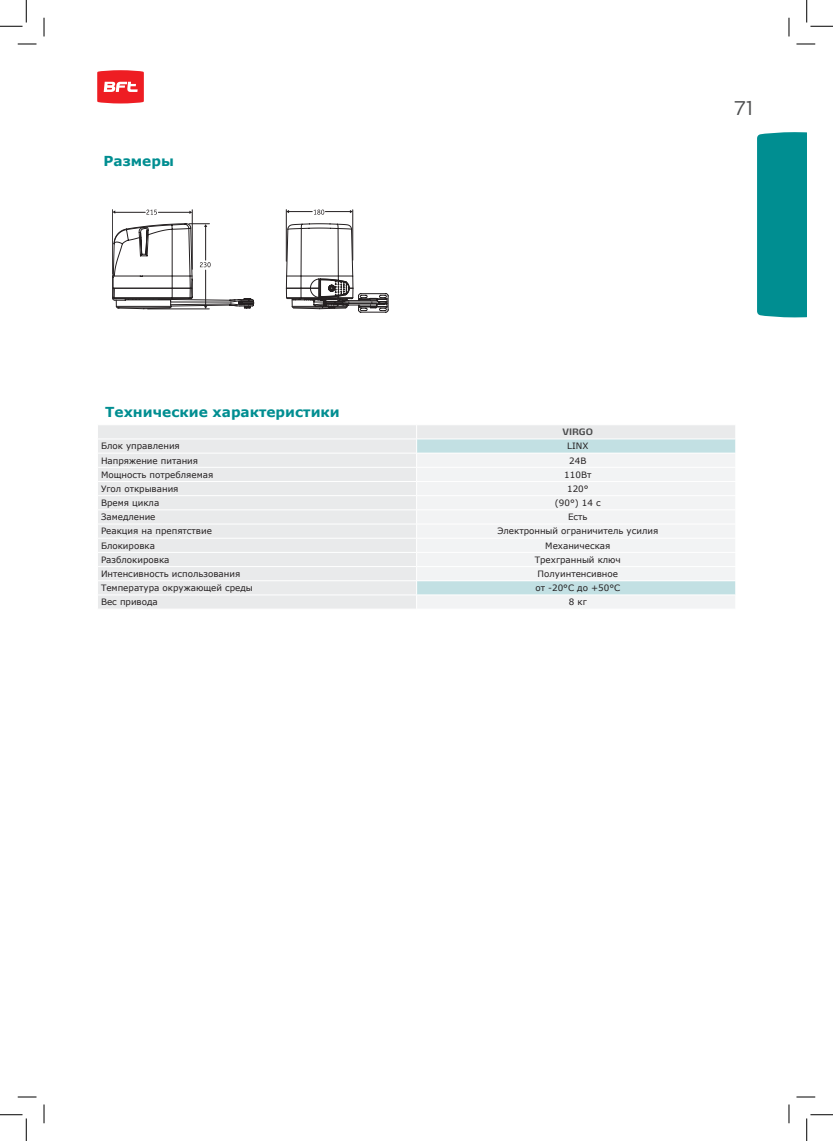
<style>
.page{position:relative;width:833px;height:1141px;background:#fff}
.page>*{position:absolute;margin:0;border:0;box-sizing:border-box;transform-origin:0 0}
.t1{font:300 18.75px "Max LF";color:#4b4c4d}
.SS170{font:700 13.75px "Verdana";color:#008e91}
.SS72{font:8.75px "Verdana";color:#231f20}
.SS91{font:8.75px "Verdana";color:#231f20}
.SS90{font:700 8.75px "Max LF";color:#4b4c4d}
</style>
<div class="page">
<div style="left:756px;top:132px;width:50px;height:185px;background:#008e91"></div>
<svg style="left:97px;top:70px;width:47px;height:33px;background:#f04348"></svg>
<hr style="left:158px;top:212px;width:32px;height:1px;background:#231f20">
<hr style="left:114px;top:212px;width:31px;height:1px;background:#231f20">
<hr style="left:352px;top:210px;width:1px;height:50px;background:#231f20">
<hr style="left:286px;top:210px;width:1px;height:51px;background:#231f20">
<hr style="left:192px;top:210px;width:1px;height:59px;background:#231f20">
<hr style="left:112px;top:210px;width:1px;height:64px;background:#231f20">
<svg style="left:146px;top:209px;width:11px;height:6px"></svg>
<svg style="left:286px;top:209px;width:66px;height:6px"></svg>
<svg style="left:112px;top:223px;width:276px;height:89px"></svg>
<div style="left:98px;top:425px;width:637px;height:184px;background:#e9eaeb"></div>
<svg style="left:417px;top:439px;width:318px;height:14px;background:#c5e1e4"></svg>
<svg style="left:417px;top:454px;width:318px;height:155px;fill:#f2f3f4"></svg>
<hr style="left:97px;top:438px;width:319px;height:1px;background:#fff">
<hr style="left:97px;top:453px;width:319px;height:1px;background:#fff">
<hr style="left:97px;top:467px;width:319px;height:1px;background:#fff">
<hr style="left:97px;top:481px;width:319px;height:1px;background:#fff">
<hr style="left:97px;top:495px;width:319px;height:1px;background:#fff">
<hr style="left:97px;top:509px;width:319px;height:1px;background:#fff">
<hr style="left:97px;top:523px;width:319px;height:1px;background:#fff">
<hr style="left:97px;top:538px;width:319px;height:1px;background:#fff">
<hr style="left:97px;top:552px;width:319px;height:1px;background:#fff">
<hr style="left:97px;top:566px;width:319px;height:1px;background:#fff">
<hr style="left:97px;top:580px;width:319px;height:1px;background:#fff">
<hr style="left:97px;top:594px;width:319px;height:1px;background:#fff">
<hr style="left:416px;top:438px;width:319px;height:1px;background:#fff">
<hr style="left:416px;top:453px;width:319px;height:1px;background:#fff">
<hr style="left:416px;top:467px;width:319px;height:1px;background:#fff">
<hr style="left:416px;top:481px;width:319px;height:1px;background:#fff">
<hr style="left:416px;top:495px;width:319px;height:1px;background:#fff">
<hr style="left:416px;top:509px;width:319px;height:1px;background:#fff">
<hr style="left:416px;top:523px;width:319px;height:1px;background:#fff">
<hr style="left:416px;top:538px;width:319px;height:1px;background:#fff">
<hr style="left:416px;top:552px;width:319px;height:1px;background:#fff">
<hr style="left:416px;top:566px;width:319px;height:1px;background:#fff">
<hr style="left:416px;top:580px;width:319px;height:1px;background:#fff">
<hr style="left:416px;top:594px;width:319px;height:1px;background:#fff">
<svg style="left:416px;top:425px;width:1px;height:184px"></svg>
<svg style="left:735px;top:439px;width:1px;height:156px"></svg>
<svg style="left:18px;top:43px;width:18px;height:2px"></svg>
<svg style="left:796px;top:43px;width:18px;height:2px"></svg>
<svg style="left:18px;top:1096px;width:18px;height:1px"></svg>
<svg style="left:796px;top:1096px;width:18px;height:1px"></svg>
<svg style="left:43px;top:18px;width:2px;height:18px"></svg>
<svg style="left:43px;top:1104px;width:2px;height:19px"></svg>
<svg style="left:788px;top:18px;width:1px;height:18px"></svg>
<svg style="left:788px;top:1104px;width:1px;height:19px"></svg>
<svg style="left:0;top:0;width:27px;height:27px"></svg>
<svg style="left:0;top:1114px;width:27px;height:26px"></svg>
<svg style="left:806px;top:0;width:26px;height:27px"></svg>
<svg style="left:806px;top:1114px;width:26px;height:26px"></svg>
<p class="SS170" style="left:103px;top:151px;width:72px">Размеры</p>
<h1 class="t1" style="left:734px;top:96px;width:20px">71</h1>
<p class="SS170" style="left:105px;top:402px;width:236px">Технические характеристики</p>
<p class="SS90" style="left:562px;top:426px;width:32px">VIRGO</p>
<p class="SS72" style="left:101px;top:440px;width:80px">Блок управления</p>
<p class="SS91" style="left:567px;top:440px;width:23px">LINX</p>
<p class="SS72" style="left:101px;top:454px;width:98px">Напряжение питания</p>
<p class="SS91" style="left:569px;top:454px;width:19px">24B</p>
<p class="SS72" style="left:101px;top:468px;width:114px">Мощность потребляемая</p>
<p class="SS91" style="left:564px;top:468px;width:29px">110Вт</p>
<p class="SS72" style="left:101px;top:482px;width:79px">Угол открывания</p>
<p class="SS91" style="left:566px;top:482px;width:23px">120°</p>
<p class="SS72" style="left:101px;top:497px;width:60px">Время цикла</p>
<p class="SS91" style="left:554px;top:497px;width:47px">(90°) 14 с</p>
<p class="SS72" style="left:101px;top:511px;width:56px">Замедление</p>
<p class="SS91" style="left:567px;top:511px;width:21px">Есть</p>
<p class="SS72" style="left:101px;top:525px;width:112px">Реакция на препятствие</p>
<p class="SS91" style="left:497px;top:525px;width:162px">Электронный ограничитель усилия</p>
<p class="SS72" style="left:101px;top:539px;width:55px">Блокировка</p>
<p class="SS91" style="left:545px;top:539px;width:67px">Механическая</p>
<p class="SS72" style="left:101px;top:553px;width:70px">Разблокировка</p>
<p class="SS91" style="left:534px;top:553px;width:88px">Трехгранный ключ</p>
<p class="SS72" style="left:101px;top:567px;width:141px">Интенсивность использования</p>
<p class="SS91" style="left:537px;top:567px;width:82px">Полуинтенсивное</p>
<p class="SS72" style="left:101px;top:582px;width:153px">Температура окружающей среды</p>
<p class="SS91" style="left:535px;top:582px;width:86px">от -20°C до +50°C</p>
<p class="SS72" style="left:101px;top:596px;width:58px">Вес привода</p>
<p class="SS91" style="left:568px;top:596px;width:19px">8 кг</p>
</div>
